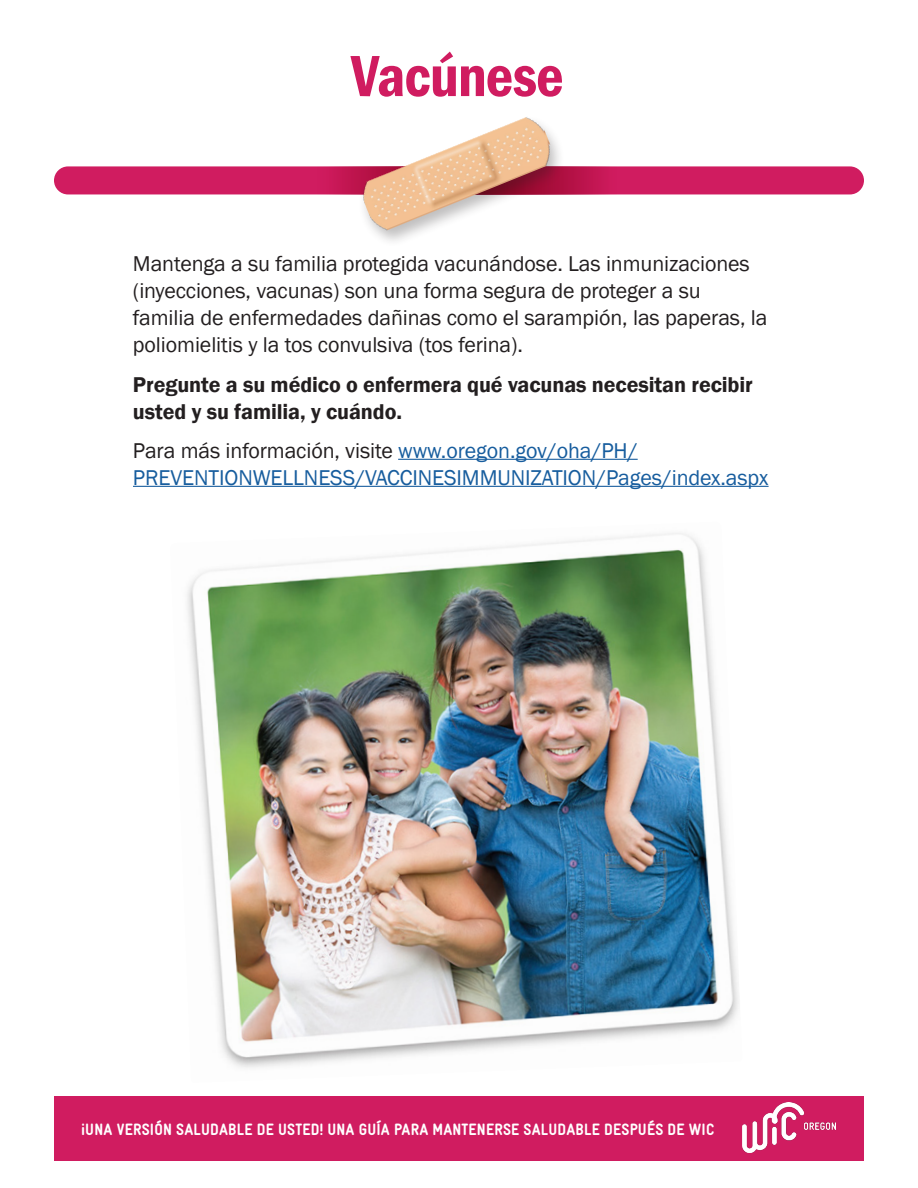
<style>
.page{position:relative;width:918px;height:1188px;background:#fff}
.page>*{position:absolute;margin:0;border:0;box-sizing:border-box;transform-origin:0 0}
.t1{font:600 condensed 60.15px "Franklin Gothic";letter-spacing:-.015em;color:#d01c60}
.Body_Regular{font:22.05px/27px "Franklin Gothic";letter-spacing:-.005em;color:#231f20}
.Body_Regular-2{font:22.05px/27px "Franklin Gothic";letter-spacing:-.005em;color:#175d9e}
.Body_Bold{font:600 22.05px/27px "Franklin Gothic";letter-spacing:-.005em;color:#231f20}
.t2{font:900 16.5px "WIC Gravur Condensed";letter-spacing:.01em;color:#fff}
.s1{color:#231f20}
</style>
<div class="page">
<hr style="left:398px;top:459px;width:240px;height:1px;background:#175d9e">
<hr style="left:133px;top:486px;width:636px;height:1px;background:#175d9e">
<div style="left:54px;top:166px;width:810px;height:28px;background:#d01c60;border-radius:14px"></div>
<img style="left:187px;top:533px;width:552px;height:535px">
<div style="left:329px;top:166px;width:150px;height:28px;background:#c41653"></div>
<div style="left:479px;top:166px;width:131px;height:28px;background:linear-gradient(to bottom,#be144e,#be154e)"></div>
<div style="left:358px;top:115px;width:207px;height:133px;background:#231f20;opacity:.29"></div>
<img style="left:357px;top:115px;width:200px;height:119px">
<div style="left:54px;top:1096px;width:810px;height:65px;background:#d01c60"></div>
<img style="left:742px;top:1103px;width:94px;height:50px">
<h1 class="t1" style="left:351px;top:36px;width:214px">Vacúnese</h1>
<p class="Body_Regular" style="left:133px;top:251px;width:636px">Mantenga a su familia protegida vacunándose. Las inmunizaciones (inyecciones, vacunas) son una forma segura de proteger a su familia de enfermedades dañinas como el sarampión, las paperas, la poliomielitis y la tos convulsiva (tos ferina).</p>
<p class="Body_Bold" style="left:133px;top:371px;width:621px">Pregunte a su médico o enfermera qué vacunas necesitan recibir usted y su familia, y cuándo.</p>
<p class="Body_Regular-2" style="left:133px;top:437px;width:637px"><span class="s1">Para más información, visite</span> www.oregon.gov/oha/PH/<br>PREVENTIONWELLNESS/VACCINESIMMUNIZATION/Pages/index.aspx</p>
<h1 class="t2" style="left:81px;top:1120px;width:635px">¡UNA VERSIÓN SALUDABLE DE USTED! UNA GUÍA PARA MANTENERSE SALUDABLE DESPUÉS DE WIC</h1>
</div>
